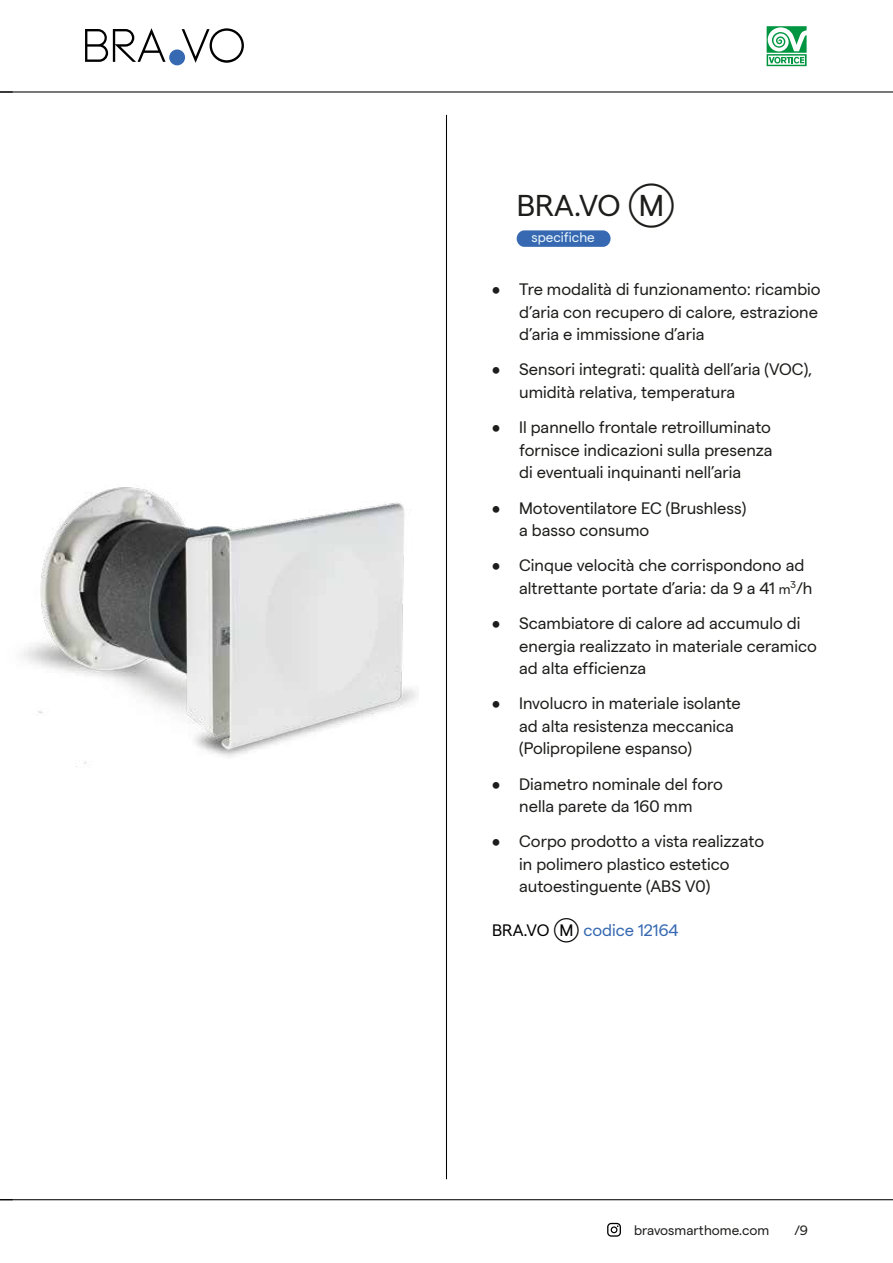
<style>
.page{position:relative;width:893px;height:1263px;background:#fff}
.page>*{position:absolute;margin:0;border:0;box-sizing:border-box;transform-origin:0 0}
.t1{font:30px "Matter";color:#1d1d1b}
.t2{font:16.5px/22.5px "Matter";color:#1d1d1b}
.t3{font:16.5px "Matter";color:#3669b1}
.t4{font:13.5px "Matter";color:#1d1d1b}
.t5{font:13.5px "Matter";color:#eef8fe}
.s1{font-family:"Bravo Icons LT"}
.s2{font-size:13.5px}
.s3{color:#000}
.s4{font-family:"Bravo Icons LT";color:#000}
</style>
<div class="page">
<hr style="left:446px;top:115px;width:1px;height:1064px;background:#000">
<img style="left:22px;top:485px;width:397px;height:282px">
<div style="left:517px;top:230px;width:94px;height:17px;background:#3669b1;border-radius:8px"></div>
<hr style="left:0;top:91px;width:893px;height:2px;background:#000">
<svg style="left:85px;top:28px;width:159px;height:35px"></svg>
<div style="left:169px;top:49px;width:16px;height:16px;background:#3669b1;border-radius:50%"></div>
<hr style="left:0;top:1199px;width:893px;height:1px;background:#000">
<svg style="left:607px;top:1223px;width:14px;height:14px"></svg>
<svg style="left:766px;top:26px;width:41px;height:41px"></svg>
<svg style="left:767px;top:26px;width:40px;height:40px"></svg>
<h1 class="t1" style="left:517px;top:183px;width:160px">BRA.VO <span class="s1">M</span></h1>
<p class="t5" style="left:532px;top:228px;width:65px">specifiche</p>
<p class="t2" style="left:519px;top:277px;width:303px;text-indent:-27px">• Tre modalità di funzionamento: ricambio d’aria con recupero di calore, estrazione d’aria e immissione d’aria</p>
<p class="t2" style="left:519px;top:357px;width:295px;text-indent:-27px">• Sensori integrati: qualità dell’aria (VOC), umidità relativa, temperatura</p>
<p class="t2" style="left:519px;top:415px;width:255px;text-align:justify;text-indent:-27px">• Il pannello frontale retroilluminato fornisce indicazioni sulla presenza di eventuali inquinanti nell’aria</p>
<p class="t2" style="left:519px;top:495px;width:228px;text-indent:-27px">• Motoventilatore EC (Brushless) a basso consumo</p>
<p class="t2" style="left:519px;top:553px;width:295px;text-indent:-27px">• Cinque velocità che corrispondono ad altrettante portate d’aria: da 9 a 41 <span class="s2">m</span><sup>3</sup>/h</p>
<p class="t2" style="left:519px;top:610px;width:299px;text-indent:-27px">• Scambiatore di calore ad accumulo di energia realizzato in materiale ceramico ad alta efficienza</p>
<p class="t2" style="left:519px;top:691px;width:223px;text-indent:-27px">• Involucro in materiale isolante ad alta resistenza meccanica (Polipropilene espanso)</p>
<p class="t2" style="left:492px;top:771px;width:232px;text-align:center">• Diametro nominale del foro nella parete da 160 mm</p>
<p class="t2" style="left:519px;top:829px;width:246px;text-indent:-27px">• Corpo prodotto a vista realizzato in polimero plastico estetico autoestinguente (ABS V0)</p>
<p class="t3" style="left:492px;top:918px;width:188px"><span class="s3">BRA.VO</span> <span class="s4">M</span> codice 12164</p>
<p class="t4" style="left:634px;top:1220px;width:137px">bravosmarthome.com</p>
<p class="t4" style="left:794px;top:1220px;width:15px">/9</p>
</div>
